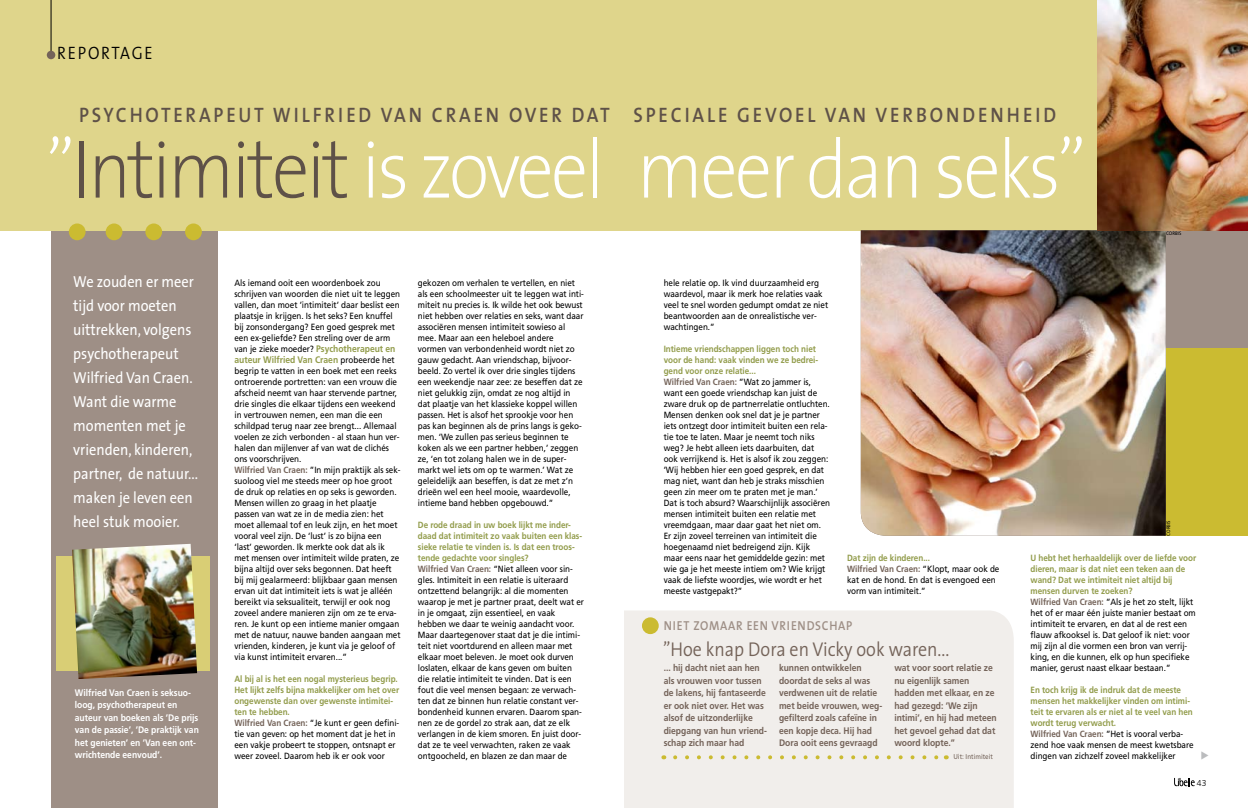
<style>
.page{position:relative;width:1248px;height:808px;background:#fff}
.page>*{position:absolute;margin:0;border:0;box-sizing:border-box;transform-origin:0 0}
.t1{font:200 83px "The Sans";letter-spacing:-.04em;color:#fff;scale:.9 1}
.t2{font:600 21px "The Sans";letter-spacing:.15em;color:#5e5148;scale:.9 1}
.t3{font:300 20px "The Sans";color:#746359;scale:.9 1}
.t4{font:18px "The Sans Semi Light Caps";letter-spacing:.105em;color:#000;scale:.9 1}
.t5{font:16px/24px "The Sans";color:#fff;scale:.9 1}
.t6{font:600 13px "The Sans";letter-spacing:.06em;color:#9e8f86;scale:.9 1}
.t7{font:700 9.5px/12.5px "Frutiger LT";letter-spacing:-.005em;color:#746359;scale:.9 1}
.t8{font:700 9.5px/12.5px "Frutiger LT";letter-spacing:-.005em;color:#fff;scale:.9 1}
.t9{font:700 9.5px "Frutiger LT";letter-spacing:-.005em;color:#929c4b;scale:.9 1}
.t10{font:9px/11px "Frutiger LT";letter-spacing:-.005em;color:#000;scale:.9 1}
.t11{font:700 9px/11px "Frutiger LT";letter-spacing:-.005em;color:#929c4b;scale:.9 1}
.t12{font:300 8.5px "Frutiger LT";color:#000}
.t13{font:7px "Frutiger LT";color:#746359;scale:.9 1}
.t14{font:5px "Frutiger LT";color:#000;scale:.9 1}
.s1{color:#5e5148}
.s2{font-weight:700;font-size:9.5px;color:#929c4b}
.s3{font-weight:400;font-size:9px;color:#000}
.s4{font-weight:700;color:#746359}
.s5{color:#746359}
.s6{font-weight:400;color:#000}
.s7{font-weight:700;color:#929c4b}
</style>
<div class="page">
<svg style="left:1174px;top:778px;width:20px;height:8px"></svg>
<div style="left:1164px;top:348px;width:83px;height:188px;background:#cbbb31"></div>
<div style="left:51px;top:180px;width:166px;height:628px;background:#9e8f86"></div>
<div style="left:624px;top:610px;width:389px;height:198px;background:#f1eeeb"></div>
<div style="left:0;top:0;width:1247px;height:230px;background:#dfd58b"></div>
<hr style="left:51px;top:0;width:1px;height:55px;background:#000">
<div style="left:47px;top:51px;width:8px;height:8px;background:#746359;border-radius:50%"></div>
<svg style="left:675px;top:755px;width:264px;height:4px"></svg>
<div style="left:642px;top:617px;width:16px;height:17px;background:#cbbb31;border-radius:50%"></div>
<div style="left:1164px;top:230px;width:83px;height:118px;background:#9e8f86"></div>
<div style="left:56px;top:556px;width:154px;height:115px;background:#d9ce75"></div>
<img style="left:72px;top:544px;width:125px;height:135px">
<div style="left:69px;top:223px;width:17px;height:17px;background:#cbbb31;border-radius:50%"></div>
<div style="left:106px;top:223px;width:16px;height:17px;background:#cbbb31;border-radius:50%"></div>
<div style="left:145px;top:223px;width:17px;height:17px;background:#cbbb31;border-radius:50%"></div>
<div style="left:185px;top:223px;width:17px;height:17px;background:#cbbb31;border-radius:50%"></div>
<img style="left:860px;top:230px;width:305px;height:306px">
<img style="left:1097px;top:0;width:150px;height:231px">
<h3 class="t4" style="left:57px;top:38px;width:108px">REPORTAGE</h3>
<h2 class="t2" style="left:79px;top:98px;width:1087px">PSYCHOTERAPEUT WILFRIED VAN CRAEN OVER DAT SPECIALE GEVOEL VAN VERBON DEN HEID</h2>
<h1 class="t1" style="left:47px;top:101px;width:1156px">”<span class="s1">Intimiteit</span> is zoveel meer dan seks”</h1>
<p class="t14" style="left:1165px;top:230px;width:18px">corbis</p>
<h3 class="t5" style="left:73px;top:269px;width:140px">We zouden er meer tijd voor moeten uittrekken, volgens psychotherapeut<br>Wilfried Van Craen.<br>Want die warme momenten met je vrienden, kinderen, partner, de natuur... maken je leven een heel stuk mooier.</h3>
<p class="t8" style="left:75px;top:686px;width:139px">Wilfried Van Craen is seksuo&shy;loog, psychotherapeut en auteur van boeken als ’De prijs van de passie’, ’De praktijk van het genieten’ en ’Van een ont&shy;wrichtende eenvoud’.</p>
<p class="t10" style="left:234px;top:277px;width:185px">Als iemand ooit een woordenboek zou schrijven van woorden die niet uit te leggen vallen, dan moet ’intimiteit’ daar beslist een plaatsje in krijgen. Is het seks? Een knuffel bij zonsondergang? Een goed gesprek met een ex-geliefde? Een streling over de arm van je zieke moeder? <span class="s2">Psychotherapeut en</span></p>
<p class="t9" style="left:234px;top:354px;width:179px">auteur Wilfried Van Craen <span class="s3">probeerde het</span></p>
<p class="t10" style="left:234px;top:365px;width:186px">begrip te vatten in een boek met een reeks ontroerende portretten: van een vrouw die afscheid neemt van haar stervende partner, drie singles die elkaar tijdens een weekend in vertrouwen nemen, een man die een schildpad terug naar zee brengt... Allemaal voelen ze zich verbonden - al staan hun ver&shy;halen dan mijlenver af van wat de clichés ons voorschrijven.<br><span class="s4">Wilfried Van Craen:</span> ”In mijn praktijk als sek&shy;suoloog viel me steeds meer op hoe groot de druk op relaties en op seks is geworden.<br>Mensen willen zo graag in het plaatje passen van wat ze in de media zien: het moet allemaal tof en leuk zijn, en het moet vooral veel zijn. De ‘lust’ is zo bijna een ‘last’ geworden. Ik merkte ook dat als ik met mensen over intimiteit wilde praten, ze bijna altijd over seks begonnen. Dat heeft bij mij gealarmeerd: blijkbaar gaan mensen ervan uit dat intimiteit iets is wat je alléén bereikt via seksualiteit, terwijl er ook nog zoveel andere manieren zijn om ze te erva&shy;ren. Je kunt op een intieme manier omgaan met de natuur, nauwe banden aangaan met vrienden, kinderen, je kunt via je geloof of via kunst intimiteit ervaren...”</p>
<p class="t11" style="left:234px;top:673px;width:185px">Al bij al is het een nogal mysterieus begrip.<br>Het lijkt zelfs bijna makkelijker om het over ongewenste dan over gewenste intimitei&shy;ten te hebben.<br><span class="s5">Wilfried Van Craen:</span> <span class="s6">“Je kunt er geen defini&shy;tie van geven: op het moment dat je het in een vakje probeert te stoppen, ontsnapt er weer zoveel. Daarom heb ik er ook voor</span></p>
<p class="t10" style="left:418px;top:277px;width:186px">gekozen om verhalen te vertellen, en niet als een schoolmeester uit te leggen wat inti&shy;miteit nu precies is. Ik wilde het ook bewust niet hebben over relaties en seks, want daar associëren mensen intimiteit sowieso al mee. Maar aan een heleboel andere vormen van verbondenheid wordt niet zo gauw gedacht. Aan vriendschap, bijvoor&shy;beeld. Zo vertel ik over drie singles tijdens een weekendje naar zee: ze beseffen dat ze niet gelukkig zijn, omdat ze nog altijd in dat plaatje van het klassieke koppel willen passen. Het is alsof het sprookje voor hen pas kan beginnen als de prins langs is geko&shy;men. ‘We zullen pas serieus beginnen te koken als we een partner hebben,’ zeggen ze, ‘en tot zolang halen we in de super&shy;markt wel iets om op te warmen.’ Wat ze geleidelijk aan beseffen, is dat ze met z’n drieën wel een heel mooie, waardevolle, intieme band hebben opgebouwd.”</p>
<p class="t10" style="left:418px;top:519px;width:186px"><span class="s7">De rode draad in uw boek lijkt me inder&shy;daad dat intimiteit zo vaak buiten een klas&shy;sieke relatie te vinden is. Is dat een troos&shy;tende gedachte voor singles?<br></span><span class="s4">Wilfried Van Craen:</span> “Niet alleen voor sin&shy;gles. Intimiteit in een relatie is uiteraard ontzettend belangrijk: al die momenten waarop je met je partner praat, deelt wat er in je omgaat, zijn essentieel, en vaak hebben we daar te weinig aandacht voor.<br>Maar daartegenover staat dat je die intimi&shy;teit niet voortdurend en alleen maar met elkaar moet beleven. Je moet ook durven loslaten, elkaar de kans geven om buiten die relatie intimiteit te vinden. Dat is een fout die veel mensen begaan: ze verwach&shy;ten dat ze binnen hun relatie constant ver&shy;bondenheid kunnen ervaren. Daarom span&shy;nen ze de gordel zo strak aan, dat ze elk verlangen in de kiem smoren. En juist door&shy;dat ze te veel verwachten, raken ze vaak ontgoocheld, en blazen ze dan maar de</p>
<p class="t10" style="left:663px;top:277px;width:184px">hele relatie op. Ik vind duurzaamheid erg waardevol, maar ik merk hoe relaties vaak veel te snel worden gedumpt omdat ze niet beantwoorden aan de onrealistische ver&shy;wachtingen.”</p>
<p class="t10" style="left:663px;top:343px;width:186px"><span class="s7">Intieme vriendschappen liggen toch niet voor de hand: vaak vinden we ze bedrei&shy;gend voor onze relatie...<br></span><span class="s4">Wilfried Van Craen:</span> ”Wat zo jammer is, want een goede vriendschap kan juist de zware druk op de partnerrelatie ontluchten.<br>Mensen denken ook snel dat je je partner iets ontzegt door intimiteit buiten een rela&shy;tie toe te laten. Maar je neemt toch niks weg? Je hebt alleen iets daarbuiten, dat ook verrijkend is. Het is alsof ik zou zeggen: ’Wij hebben hier een goed gesprek, en dat mag niet, want dan heb je straks misschien geen zin meer om te praten met je man.’ Dat is toch absurd? Waarschijnlijk associëren mensen intimiteit buiten een relatie met vreemdgaan, maar daar gaat het niet om.<br>Er zijn zoveel terreinen van intimiteit die hoegenaamd niet bedreigend zijn. Kijk maar eens naar het gemiddelde gezin: met wie ga je het meeste intiem om? Wie krijgt vaak de liefste woordjes, wie wordt er het meeste vastgepakt?”</p>
<p class="t14" style="left:1165px;top:536px;width:18px;rotate:-90deg">corbis</p>
<p class="t10" style="left:847px;top:552px;width:171px"><span class="s7">Dat zijn de kinderen...<br></span><span class="s4">Wilfried Van Craen:</span> “Klopt, maar ook de kat en de hond. En dat is evengoed een vorm van intimiteit.”</p>
<p class="t10" style="left:1030px;top:552px;width:186px"><span class="s7">U hebt het herhaaldelijk over de liefde voor dieren, maar is dat niet een teken aan de wand? Dat we intimiteit niet altijd bij mensen durven te zoeken?<br></span><span class="s4">Wilfried Van Craen:</span> ”Als je het zo stelt, lijkt het of er maar één juiste manier bestaat om intimiteit te ervaren, en dat al de rest een flauw afkooksel is. Dat geloof ik niet: voor mij zijn al die vormen een bron van verrij&shy;king, en die kunnen, elk op hun specifieke manier, gerust naast elkaar bestaan.”</p>
<p class="t11" style="left:1030px;top:684px;width:183px">En toch krijg ik de indruk dat de meeste mensen het makkelijker vinden om intimi&shy;teit te ervaren als er niet al te veel van hen wordt terug verwacht.<br><span class="s5">Wilfried Van Craen:</span> <span class="s6">”Het is vooral verba&shy;zend hoe vaak mensen de meest kwetsbare dingen van zichzelf zoveel makkelijker</span></p>
<h3 class="t6" style="left:663px;top:615px;width:211px">NIET ZOMAAR EEN VRIEN DSCHAP</h3>
<h3 class="t3" style="left:663px;top:632px;width:320px">”Hoe knap Dora en Vicky ook waren...</h3>
<p class="t7" style="left:663px;top:661px;width:116px">... hij dacht niet aan hen als vrouwen voor tussen de lakens, hij fantaseerde er ook niet over. Het was alsof de uitzonderlijke diepgang van hun vriend&shy;schap zich maar had</p>
<p class="t7" style="left:779px;top:661px;width:116px">kunnen ontwikkelen doordat de seks al was verdwenen uit de relatie met beide vrouwen, weg&shy;gefilterd zoals cafeïne in een kopje deca. Hij had<br>Dora ooit eens gevraagd</p>
<p class="t7" style="left:894px;top:661px;width:115px">wat voor soort relatie ze nu eigenlijk samen hadden met elkaar, en ze had gezegd: ’We zijn intimi’, en hij had meteen het gevoel gehad dat dat woord klopte.”</p>
<p class="t13" style="left:953px;top:752px;width:45px">Uit: Intimiteit</p>
<p class="t12" style="left:1196px;top:778px;width:11px">43</p>
</div>
